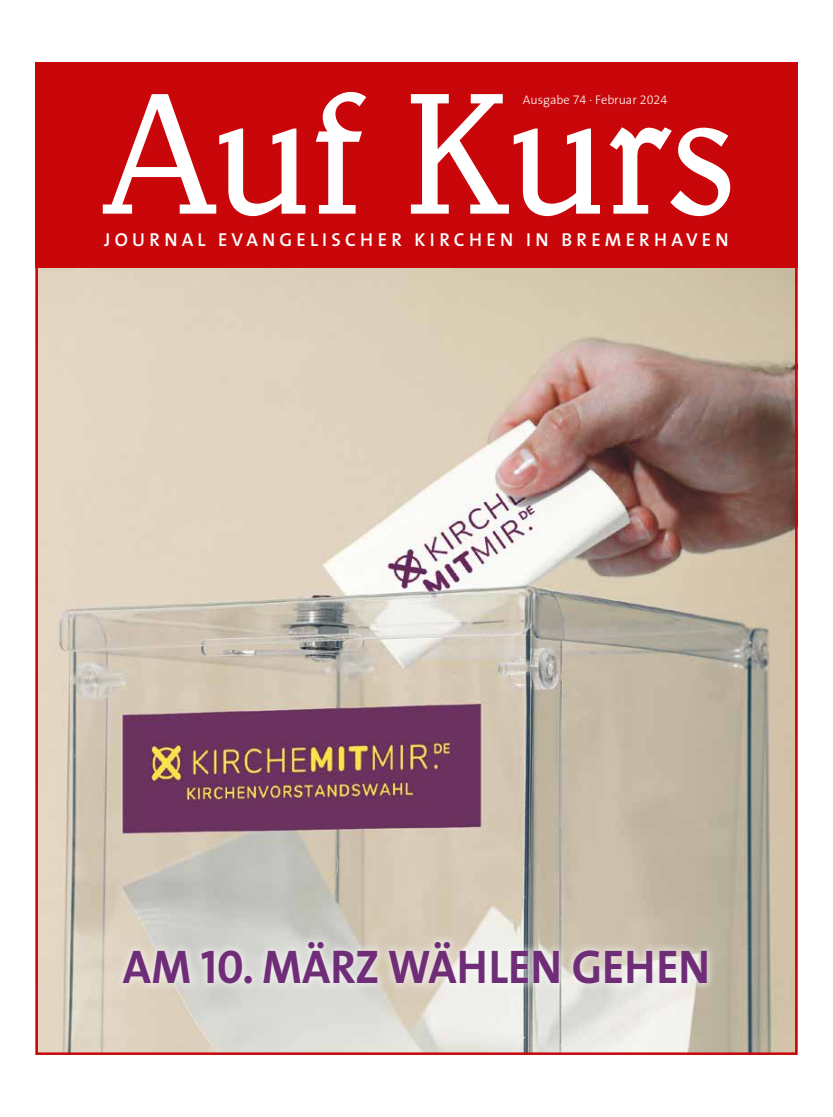
<style>
.page{position:relative;width:833px;height:1117px;background:#fff}
.page>*{position:absolute;margin:0;border:0;box-sizing:border-box;transform-origin:0 0}
.t1{font:47.5px "The Sans Bold Caps";color:#6f2d78;scale:.95 1}
.t2{font:600 18.75px "The Sans";letter-spacing:.225em;color:#fff}
.t3{font:300 12.5px "The Sans";color:#fff}
.s1{font-family:"The Sans Light Expert";font-weight:400}
</style>
<div class="page">
<img style="left:38px;top:268px;width:756px;height:783px">
<div style="left:35px;top:62px;width:762px;height:206px;background:#c9070a"></div>
<svg style="left:103px;top:94px;width:202px;height:122px"></svg>
<svg style="left:316px;top:92px;width:50px;height:121px"></svg>
<svg style="left:411px;top:94px;width:189px;height:122px"></svg>
<svg style="left:609px;top:127px;width:121px;height:89px"></svg>
<div style="left:113px;top:932px;width:603px;height:60px;background:#fff;opacity:.6"></div>
<p class="t3" style="left:523px;top:89px;width:146px">Ausgabe <span class="s1">74</span> · Februar <span class="s1">2024</span></p>
<p class="t2" style="left:104px;top:224px;width:626px">JOURNAL EVANGELISCHER KIRCHEN IN BREMERHAVEN</p>
<h1 class="t1" style="left:123px;top:926px;width:620px">AM 10. MÄRZ WÄHLEN GEHEN</h1>
</div>
